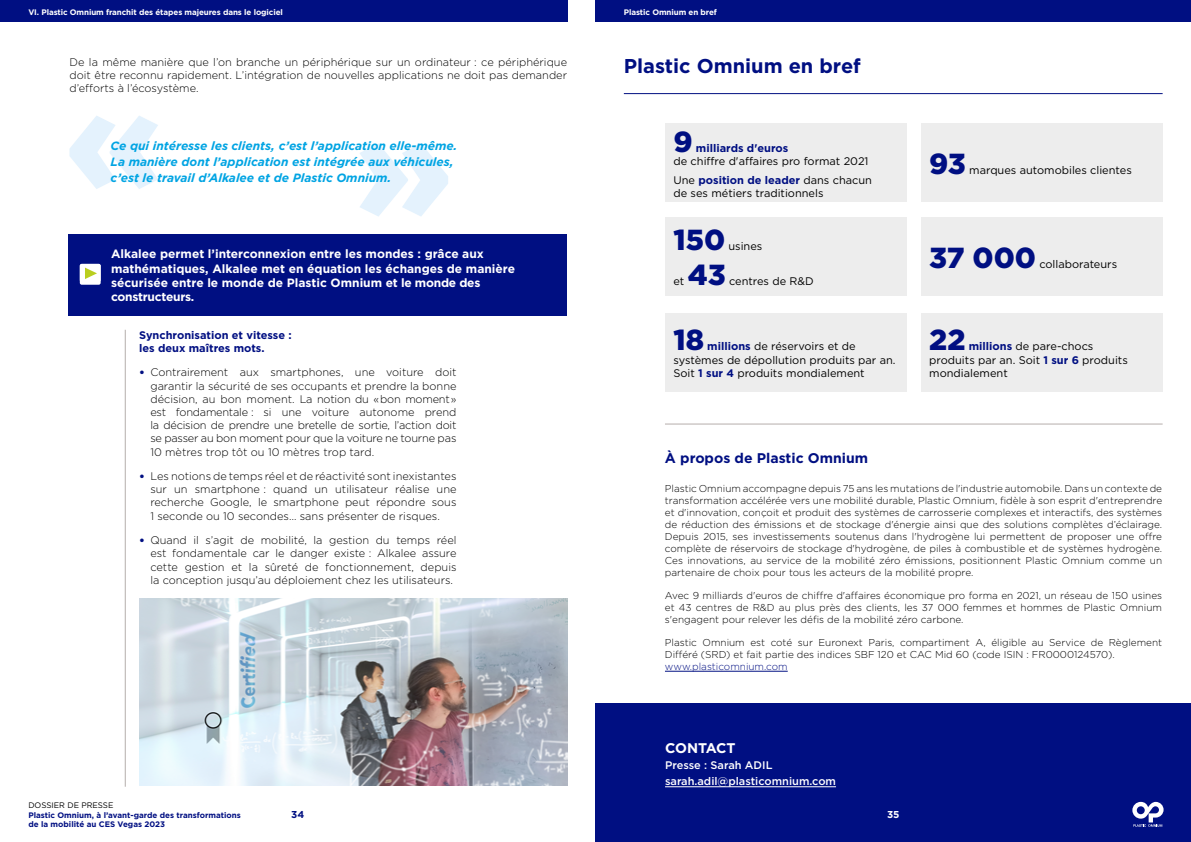
<style>
.page{position:relative;width:1191px;height:842px;background:#fff}
.page>*{position:absolute;margin:0;border:0;box-sizing:border-box;transform-origin:0 0}
.t1{font:900 29px "Gotham";color:#000f82}
.t2{font:700 20px "Gotham";color:#000f82}
.t3{font:700 14px "Gotham";color:#000f82}
.t4{font:700 14px "Gotham";letter-spacing:-.01em;color:#fff}
.t5{font:700 12px/14.4px "Gotham";color:#fff}
.t6{font:italic 700 12px/16px "Gotham";color:#00a4e3}
.t7{font:300 11px/13.2px "Gotham";color:#000;text-align:justify}
.t8{font:11px/13.2px "Gotham";color:#000}
.t9{font:700 11px/13.2px "Gotham";color:#000f82}
.t10{font:500 11px/16px "Gotham";color:#fff}
.t11{font:300 10px/12px "Gotham";color:#000;text-align:justify}
.t12{font:300 10px "Gotham";color:#000f82}
.t13{font:700 10px "Gotham";color:#000f82}
.t14{font:700 10px "Gotham";color:#fff}
.t15{font:700 8px "Gotham";letter-spacing:-.01em;color:#fff}
.t16{font:700 8px/9.6px "Gotham";color:#000f82}
.t17{font:8px "Gotham";color:#000}
.s1{font-weight:700;color:#000f82}
.s2{font-family:"DIN Pro";font-weight:400;color:#000f82}
</style>
<div class="page">
<div style="left:68px;top:234px;width:499px;height:82px;background:#000f82"></div>
<div style="left:80px;top:264px;width:21px;height:21px;background:#fff;border-radius:2px"></div>
<svg style="left:85px;top:268px;width:12px;height:11px"></svg>
<hr style="left:125px;top:330px;width:1px;height:457px;background:#b5aeac">
<svg style="left:69px;top:116px;width:89px;height:73px"></svg>
<svg style="left:360px;top:143px;width:88px;height:74px"></svg>
<div style="left:0;top:0;width:567px;height:21px;background:#000f82"></div>
<img style="left:139px;top:598px;width:428px;height:187px">
<hr style="left:624px;top:93px;width:538px;height:1px;background:#000f82">
<div style="left:595px;top:703px;width:596px;height:139px;background:#000f82"></div>
<hr style="left:665px;top:786px;width:171px;height:1px;background:#fff">
<div style="left:920px;top:313px;width:242px;height:78px;background:#ededed"></div>
<div style="left:920px;top:217px;width:242px;height:79px;background:#ededed"></div>
<div style="left:920px;top:123px;width:242px;height:79px;background:#ededed"></div>
<div style="left:665px;top:313px;width:242px;height:78px;background:#ededed"></div>
<div style="left:665px;top:217px;width:242px;height:79px;background:#ededed"></div>
<div style="left:665px;top:123px;width:242px;height:79px;background:#ededed"></div>
<hr style="left:665px;top:671px;width:122px;height:1px;background:#000f82">
<hr style="left:665px;top:423px;width:497px;height:1px;background:#b5aeac">
<svg style="left:1132px;top:802px;width:31px;height:25px"></svg>
<div style="left:595px;top:0;width:596px;height:21px;background:#000f82"></div>
<p class="t15" style="left:28px;top:7px;width:256px">VI. Plastic Omnium franchit des étapes majeures dans le logiciel</p>
<p class="t15" style="left:624px;top:7px;width:95px">Plastic Omnium en bref</p>
<p class="t7" style="left:69px;top:55px;width:499px">De la même manière que l’on branche un périphérique sur un ordinateur : ce périphérique doit être reconnu rapidement. L’intégration de nouvelles applications ne doit pas demander d’efforts à l’écosystème.</p>
<h2 class="t2" style="left:624px;top:53px;width:238px">Plastic Omnium en bref</h2>
<p class="t6" style="left:111px;top:138px;width:348px">Ce qui intéresse les clients, c’est l’application elle-même.<br>La manière dont l’application est intégrée aux véhicules, c’est le travail d’Alkalee et de Plastic Omnium.</p>
<h1 class="t1" style="left:673px;top:121px;width:21px">9</h1>
<p class="t9" style="left:696px;top:141px;width:94px">milliards d'euros</p>
<p class="t8" style="left:673px;top:151px;width:200px;line-height:18.9px">de chiffre d'affaires pro format 2021<br>Une <span class="s1">position de leader</span> dans chacun</p>
<p class="t8" style="left:673px;top:186px;width:152px">de ses métiers traditionnels</p>
<h1 class="t1" style="left:929px;top:144px;width:38px">93</h1>
<p class="t8" style="left:969px;top:164px;width:164px">marques automobiles clientes</p>
<p class="t5" style="left:111px;top:247px;width:405px">Alkalee permet l’interconnexion entre les mondes : grâce aux mathématiques, Alkalee met en équation les échanges de manière sécurisée entre le monde de Plastic Omnium et le monde des constructeurs.</p>
<h1 class="t1" style="left:673px;top:220px;width:53px">150</h1>
<p class="t8" style="left:728px;top:240px;width:35px">usines</p>
<h1 class="t1" style="left:687px;top:255px;width:39px">43</h1>
<p class="t8" style="left:729px;top:274px;width:86px">centres de R&amp;D</p>
<p class="t8" style="left:673px;top:274px;width:12px">et</p>
<h1 class="t1" style="left:929px;top:237px;width:108px">37 000</h1>
<p class="t8" style="left:1039px;top:257px;width:79px">collaborateurs</p>
<p class="t9" style="left:139px;top:328px;width:154px">Synchronisation et vitesse : les deux maîtres mots.</p>
<p class="t7" style="left:150px;top:365px;width:308px;text-indent:-11px"><span class="s2">∙</span> Contrairement aux smartphones, une voiture doit garantir la sécurité de ses occupants et prendre la bonne décision, au bon moment. La notion du « bon moment » est fondamentale : si une voiture autonome prend la décision de prendre une bretelle de sortie, l’action doit se passer au bon moment pour que la voiture ne tourne pas 10 mètres trop tôt ou 10 mètres trop tard.</p>
<p class="t7" style="left:150px;top:469px;width:308px;text-indent:-11px"><span class="s2">∙</span> Les notions de temps réel et de réactivité sont inexistantes sur un smartphone : quand un utilisateur réalise une recherche Google, le smartphone peut répondre sous 1 seconde ou 10 secondes… sans présenter de risques.</p>
<p class="t7" style="left:150px;top:533px;width:308px;text-indent:-11px"><span class="s2">∙</span> Quand il s’agit de mobilité, la gestion du temps réel est fondamentale car le danger existe : Alkalee assure cette gestion et la sûreté de fonctionnement, depuis la conception jusqu’au déploiement chez les utilisateurs.</p>
<h1 class="t1" style="left:673px;top:320px;width:32px">18</h1>
<p class="t8" style="left:673px;top:340px;width:224px;text-indent:34px"><span class="s1">millions</span> de réservoirs et de systèmes de dépollution produits par an.<br>Soit <span class="s1">1 sur 4</span> produits mondialement</p>
<h1 class="t1" style="left:929px;top:320px;width:38px">22</h1>
<p class="t8" style="left:929px;top:340px;width:200px;text-indent:39px"><span class="s1">millions</span> de pare-chocs produits par an. Soit <span class="s1">1 sur 6</span> produits mondialement</p>
<h3 class="t3" style="left:665px;top:448px;width:205px">À propos de Plastic Omnium</h3>
<p class="t11" style="left:665px;top:482px;width:499px">Plastic Omnium accompagne depuis 75 ans les mutations de l'industrie automobile. Dans un contexte de transformation accélérée vers une mobilité durable, Plastic Omnium, fidèle à son esprit d'entreprendre et d'innovation, conçoit et produit des systèmes de carrosserie complexes et interactifs, des systèmes de réduction des émissions et de stockage d'énergie ainsi que des solutions complètes d’éclairage.<br>Depuis 2015, ses investissements soutenus dans l'hydrogène lui permettent de proposer une offre complète de réservoirs de stockage d'hydrogène, de piles à combustible et de systèmes hydrogène.<br>Ces innovations, au service de la mobilité zéro émissions, positionnent Plastic Omnium comme un partenaire de choix pour tous les acteurs de la mobilité propre.</p>
<p class="t11" style="left:665px;top:589px;width:499px">Avec 9 milliards d'euros de chiffre d'affaires économique pro forma en 2021, un réseau de 150 usines et 43 centres de R&amp;D au plus près des clients, les 37 000 femmes et hommes de Plastic Omnium s'engagent pour relever les défis de la mobilité zéro carbone.</p>
<p class="t11" style="left:665px;top:636px;width:499px">Plastic Omnium est coté sur Euronext Paris, compartiment A, éligible au Service de Règlement<br>Différé (SRD) et fait partie des indices SBF 120 et CAC Mid 60 (code ISIN : FR0000124570).</p>
<p class="t12" style="left:665px;top:660px;width:124px">www.plasticomnium.com</p>
<h3 class="t4" style="left:665px;top:739px;width:72px">CONTACT</h3>
<p class="t10" style="left:665px;top:757px;width:172px">Presse : Sarah ADIL sarah.adil@plasticomnium.com</p>
<p class="t17" style="left:28px;top:800px;width:87px">DOSSIER DE PRESSE</p>
<p class="t16" style="left:28px;top:810px;width:214px">Plastic Omnium, à l’avant-garde des transformations de la mobilité au CES Vegas 2023</p>
<p class="t13" style="left:291px;top:808px;width:15px">34</p>
<p class="t14" style="left:887px;top:808px;width:14px">35</p>
</div>
